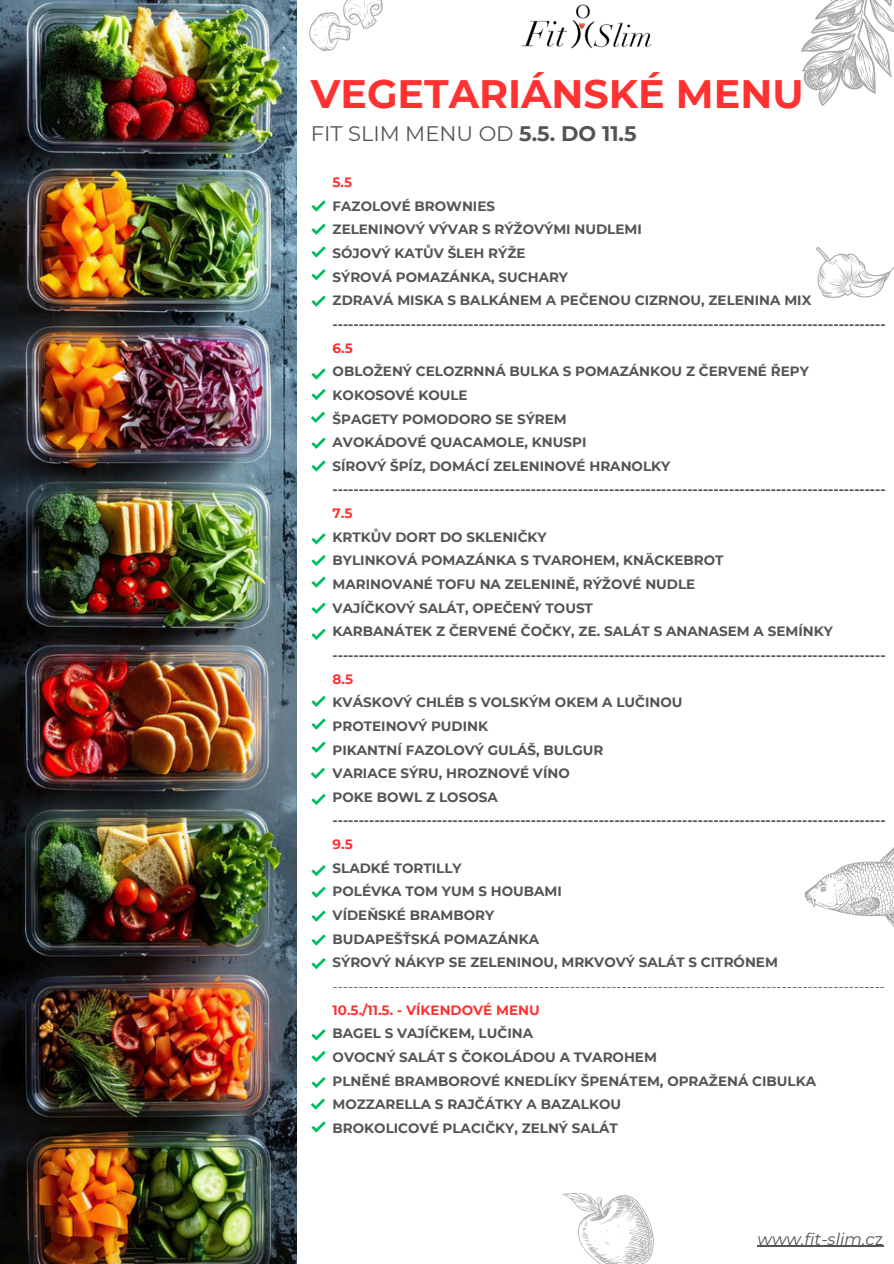
<style>
.page{position:relative;width:894px;height:1264px;background:#fff}
.page>*{position:absolute;margin:0;border:0;box-sizing:border-box;transform-origin:0 0}
.t1{font:700 39.6px "Montserrat";color:#ff3131}
.t2{font:21px "Montserrat";color:#545454}
.t3{font:italic 16.5px "Montserrat";color:#545454}
.t4{font:700 13.5px "Montserrat";color:#545454}
.t5{font:13.5px "Montserrat";color:#545454}
.t6{font:700 13.5px "Montserrat";color:#ff3131}
.s1{font-weight:700}
.s2{font-style:normal}
</style>
<div class="page">
<img style="left:0;top:0;width:296px;height:1263px">
<svg style="left:816px;top:247px;width:77px;height:51px"></svg>
<svg style="left:801px;top:0;width:92px;height:106px"></svg>
<svg style="left:309px;top:0;width:74px;height:51px"></svg>
<svg style="left:562px;top:1193px;width:92px;height:70px"></svg>
<svg style="left:804px;top:848px;width:89px;height:78px"></svg>
<img style="left:522px;top:4px;width:130px;height:45px">
<svg style="left:311px;top:295px;width:14px;height:12px"></svg>
<hr style="left:757px;top:1245px;width:117px;height:1px;background:#545454">
<svg style="left:311px;top:200px;width:14px;height:11px"></svg>
<svg style="left:311px;top:223px;width:14px;height:12px"></svg>
<svg style="left:311px;top:246px;width:14px;height:11px"></svg>
<svg style="left:311px;top:269px;width:14px;height:11px"></svg>
<svg style="left:311px;top:368px;width:14px;height:11px"></svg>
<svg style="left:311px;top:389px;width:14px;height:11px"></svg>
<svg style="left:311px;top:411px;width:14px;height:12px"></svg>
<svg style="left:311px;top:437px;width:14px;height:12px"></svg>
<svg style="left:311px;top:602px;width:14px;height:11px"></svg>
<svg style="left:311px;top:695px;width:14px;height:12px"></svg>
<svg style="left:311px;top:533px;width:14px;height:11px"></svg>
<svg style="left:311px;top:555px;width:14px;height:11px"></svg>
<svg style="left:311px;top:576px;width:14px;height:11px"></svg>
<svg style="left:311px;top:628px;width:14px;height:12px"></svg>
<svg style="left:311px;top:718px;width:14px;height:11px"></svg>
<svg style="left:311px;top:741px;width:14px;height:11px"></svg>
<svg style="left:311px;top:767px;width:14px;height:11px"></svg>
<svg style="left:311px;top:793px;width:14px;height:12px"></svg>
<svg style="left:311px;top:865px;width:14px;height:11px"></svg>
<svg style="left:311px;top:886px;width:14px;height:11px"></svg>
<svg style="left:311px;top:910px;width:14px;height:11px"></svg>
<svg style="left:311px;top:934px;width:14px;height:11px"></svg>
<svg style="left:311px;top:958px;width:14px;height:11px"></svg>
<svg style="left:311px;top:1029px;width:14px;height:11px"></svg>
<svg style="left:311px;top:1050px;width:14px;height:11px"></svg>
<svg style="left:311px;top:1077px;width:14px;height:11px"></svg>
<svg style="left:311px;top:1098px;width:14px;height:11px"></svg>
<svg style="left:311px;top:1121px;width:14px;height:11px"></svg>
<svg style="left:311px;top:460px;width:14px;height:11px"></svg>
<p class="t1" style="left:311px;top:70px;width:494px">VEGETARIÁNSKÉ MENU</p>
<p class="t2" style="left:311px;top:120px;width:327px">FIT SLIM MENU OD <span class="s1">5.5. DO 11.5</span></p>
<p class="t6" style="left:332px;top:174px;width:21px">5.5</p>
<p class="t4" style="left:332px;top:198px;width:164px">FAZOLOVÉ BROWNIES</p>
<h1 class="t4" style="left:332px;top:221px;width:310px">ZELENINOVÝ VÝVAR S RÝŽOVÝMI NUDLEMI</h1>
<h2 class="t4" style="left:332px;top:245px;width:194px">SÓJOVÝ KATŮV ŠLEH RÝŽE</h2>
<p class="t4" style="left:332px;top:268px;width:237px">SÝROVÁ POMAZÁNKA, SUCHARY</p>
<p class="t4" style="left:332px;top:292px;width:480px">ZDRAVÁ MISKA S BALKÁNEM A PEČENOU CIZRNOU, ZELENINA MIX</p>
<p class="t4" style="left:332px;top:316px;width:554px">----------------------------------------------------------------------------------------------------------</p>
<p class="t6" style="left:332px;top:339px;width:22px">6.5</p>
<p class="t4" style="left:332px;top:363px;width:477px">OBLOŽENÝ CELOZRNNÁ BULKA S POMAZÁNKOU Z ČERVENÉ ŘEPY</p>
<p class="t4" style="left:332px;top:387px;width:137px">KOKOSOVÉ KOULE</p>
<p class="t4" style="left:332px;top:410px;width:236px">ŠPAGETY POMODORO SE SÝREM</p>
<p class="t4" style="left:332px;top:434px;width:255px">AVOKÁDOVÉ QUACAMOLE, KNUSPI</p>
<p class="t4" style="left:332px;top:457px;width:339px">SÍROVÝ ŠPÍZ, DOMÁCÍ ZELENINOVÉ HRANOLKY</p>
<p class="t4" style="left:332px;top:481px;width:554px">----------------------------------------------------------------------------------------------------------</p>
<p class="t6" style="left:332px;top:505px;width:21px">7.5</p>
<p class="t4" style="left:332px;top:528px;width:216px">KRTKŮV DORT DO SKLENIČKY</p>
<p class="t4" style="left:332px;top:552px;width:392px">BYLINKOVÁ POMAZÁNKA S TVAROHEM, KNÄCKEBROT</p>
<p class="t4" style="left:332px;top:576px;width:364px">MARINOVANÉ TOFU NA ZELENINĚ, RÝŽOVÉ NUDLE</p>
<p class="t4" style="left:332px;top:599px;width:262px">VAJÍČKOVÝ SALÁT, OPEČENÝ TOUST</p>
<p class="t4" style="left:332px;top:623px;width:501px">KARBANÁTEK Z ČERVENÉ ČOČKY, ZE. SALÁT S ANANASEM A SEMÍNKY</p>
<p class="t4" style="left:332px;top:647px;width:554px">----------------------------------------------------------------------------------------------------------</p>
<p class="t6" style="left:332px;top:670px;width:22px">8.5</p>
<p class="t4" style="left:332px;top:694px;width:351px">KVÁSKOVÝ CHLÉB S VOLSKÝM OKEM A LUČINOU</p>
<p class="t4" style="left:332px;top:717px;width:157px">PROTEINOVÝ PUDINK</p>
<p class="t4" style="left:332px;top:741px;width:272px">PIKANTNÍ FAZOLOVÝ GULÁŠ, BULGUR</p>
<p class="t4" style="left:332px;top:765px;width:238px">VARIACE SÝRU, HROZNOVÉ VÍNO</p>
<p class="t4" style="left:332px;top:788px;width:166px">POKE BOWL Z LOSOSA</p>
<p class="t4" style="left:332px;top:812px;width:554px">----------------------------------------------------------------------------------------------------------</p>
<p class="t6" style="left:332px;top:836px;width:22px">9.5</p>
<p class="t4" style="left:332px;top:859px;width:131px">SLADKÉ TORTILLY</p>
<p class="t4" style="left:332px;top:883px;width:231px">POLÉVKA TOM YUM S HOUBAMI</p>
<p class="t4" style="left:332px;top:907px;width:163px">VÍDEŇSKÉ BRAMBORY</p>
<p class="t4" style="left:332px;top:930px;width:208px">BUDAPEŠŤSKÁ POMAZÁNKA</p>
<p class="t4" style="left:332px;top:954px;width:446px">SÝROVÝ NÁKYP SE ZELENINOU, MRKVOVÝ SALÁT S CITRÓNEM</p>
<p class="t5" style="left:332px;top:977px;width:554px">-----------------------------------------------------------------------------------------------------------</p>
<p class="t6" style="left:332px;top:1001px;width:208px">10.5./11.5. - VÍKENDOVÉ MENU</p>
<p class="t4" style="left:332px;top:1025px;width:202px">BAGEL S VAJÍČKEM, LUČINA</p>
<p class="t4" style="left:332px;top:1048px;width:326px">OVOCNÝ SALÁT S ČOKOLÁDOU A TVAROHEM</p>
<p class="t4" style="left:332px;top:1072px;width:485px">PLNĚNÉ BRAMBOROVÉ KNEDLÍKY ŠPENÁTEM, OPRAŽENÁ CIBULKA</p>
<p class="t4" style="left:332px;top:1096px;width:290px">MOZZARELLA S RAJČÁTKY A BAZALKOU</p>
<p class="t4" style="left:332px;top:1119px;width:286px">BROKOLICOVÉ PLACIČKY, ZELNÝ SALÁT</p>
<p class="t3" style="left:757px;top:1228px;width:127px">www.fit-slim.c<span class="s2">z</span></p>
</div>
